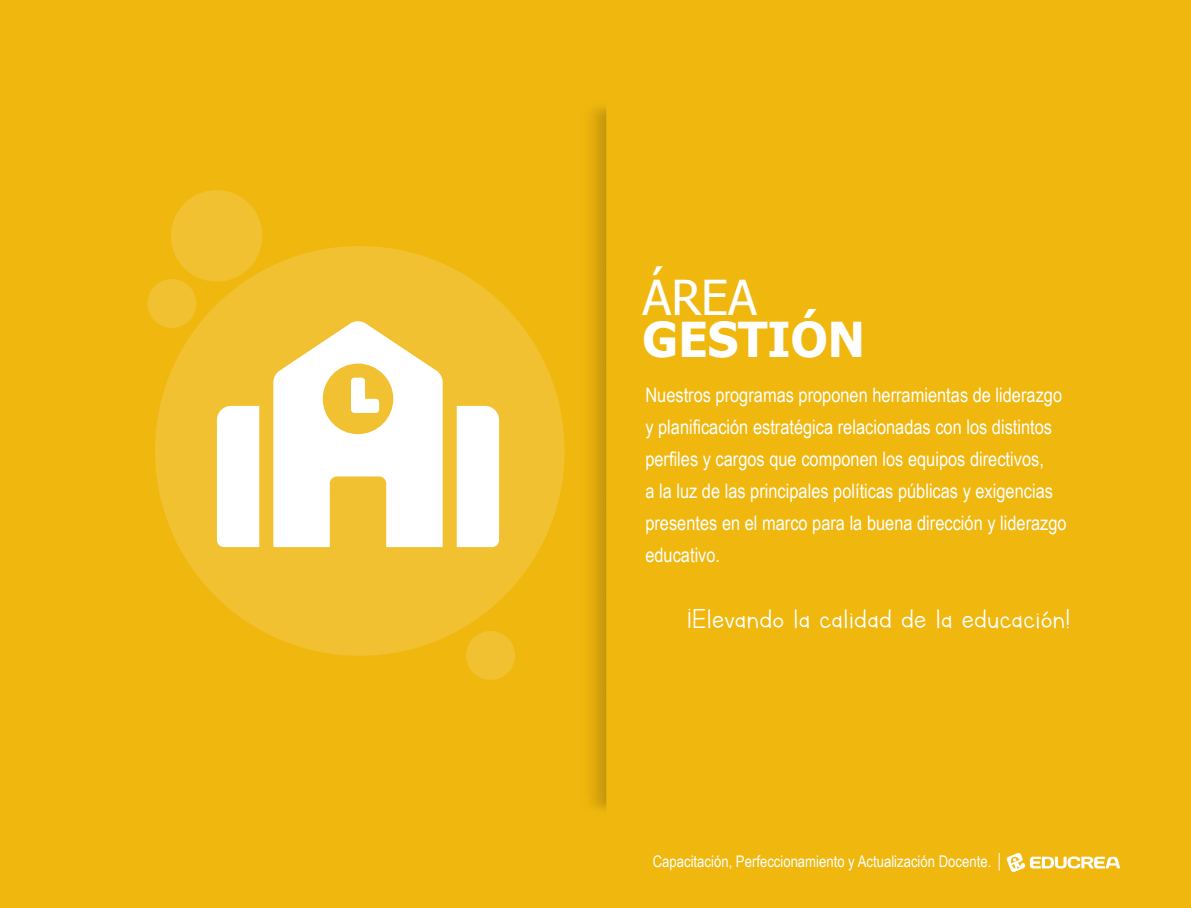
<style>
.page{position:relative;width:1191px;height:908px;background:#fff}
.page>*{position:absolute;margin:0;border:0;box-sizing:border-box;transform-origin:0 0}
.t1{font:700 48px "Tahoma";color:#fff}
.t2{font:48px "Tahoma";color:#fff}
.t3{font:32px "Lettersfor Learners";color:#fff}
.t4{font:20px/32px "Arial Narrow";color:#fff}
.t5{font:16px "Arial Narrow";color:#fff}
</style>
<div class="page">
<div style="left:0;top:0;width:1191px;height:907px;background:#f0b70e"></div>
<div style="left:155px;top:246px;width:409px;height:409px;background:#f2c131;border-radius:50%"></div>
<div style="left:171px;top:190px;width:91px;height:91px;background:#f2c131;border-radius:50%"></div>
<div style="left:147px;top:279px;width:49px;height:49px;background:#f2c131;border-radius:50%"></div>
<div style="left:466px;top:630px;width:49px;height:49px;background:#f2c131;border-radius:50%"></div>
<img style="left:543px;top:107px;width:64px;height:703px">
<svg style="left:217px;top:321px;width:282px;height:226px;fill:#fff"></svg>
<svg style="left:1006px;top:853px;width:114px;height:19px"></svg>
<svg style="left:998px;top:853px;width:1px;height:17px"></svg>
<h1 class="t2" style="left:642px;top:265px;width:116px">ÁREA</h1>
<h1 class="t1" style="left:642px;top:305px;width:224px">GESTIÓN</h1>
<p class="t4" style="left:645px;top:378px;width:423px">Nuestros programas proponen herramientas de liderazgo y planificación estratégica relacionadas con los distintos perfiles y cargos que componen los equipos directivos,<br>a la luz de las principales políticas públicas y exigencias presentes en el marco para la buena dirección y liderazgo educativo.</p>
<h2 class="t3" style="left:687px;top:601px;width:385px">¡Elevando la calidad de la educación!</h2>
<p class="t5" style="left:653px;top:849px;width:340px">Capacitación, Perfeccionamiento y Actualización Docente.</p>
</div>
